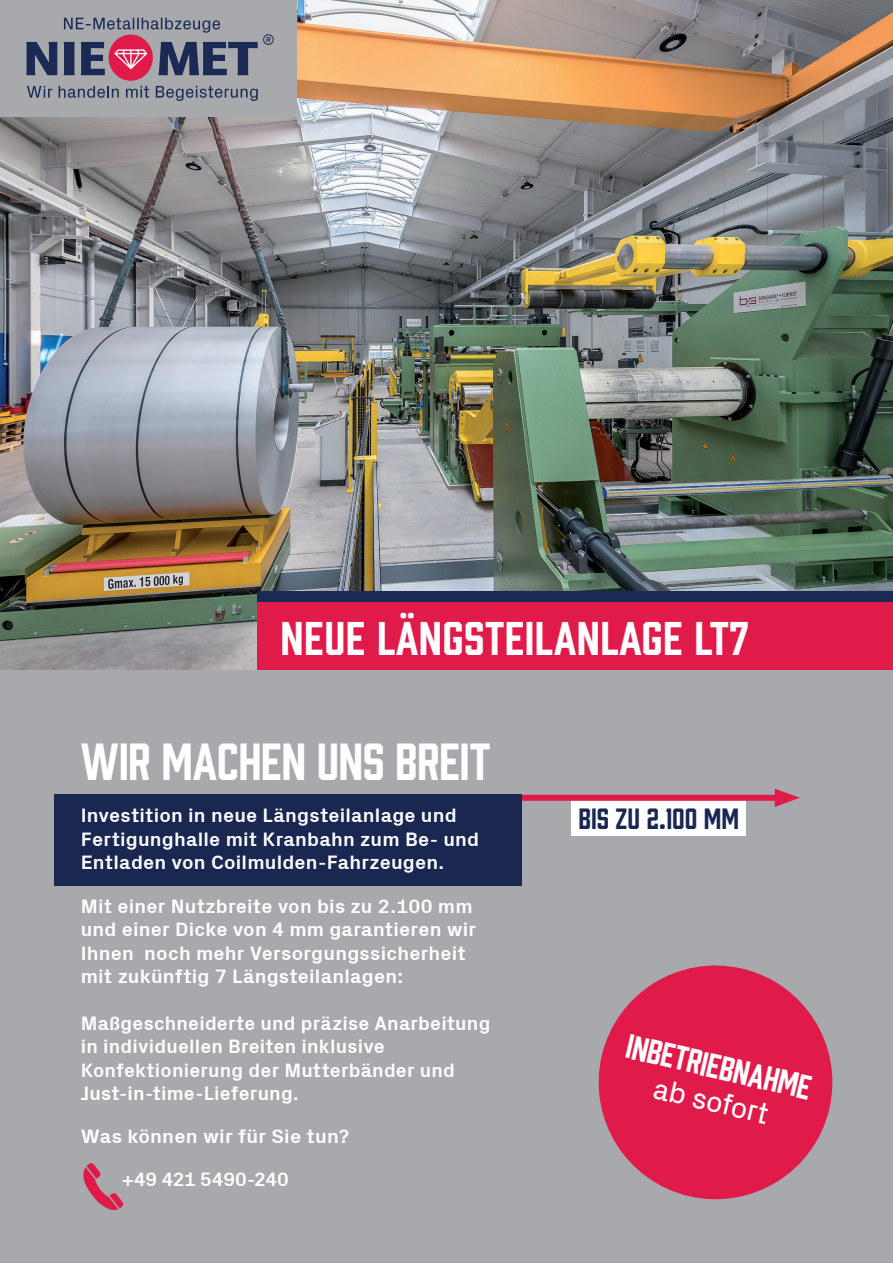
<style>
.page{position:relative;width:893px;height:1263px;background:#a8a9ad}
.page>*{position:absolute;margin:0;border:0;box-sizing:border-box;transform-origin:0 0}
.t1{font:48px "Prohibition";letter-spacing:-.01em;color:#fff}
.t2{font:43.5px "Prohibition";letter-spacing:.01em;color:#fff}
.t3{font:31.5px "Prohibition";color:#fff}
.t4{font:30px "Px Grotesk";color:#fff}
.t5{font:27px "Prohibition";color:#192751}
.t6{font:700 19.5px/23.4px "Px Grotesk";letter-spacing:.01em;color:#fff}
</style>
<div class="page">
<img style="left:0;top:0;width:893px;height:670px">
<div style="left:0;top:0;width:297px;height:117px;background:#a8a9ad"></div>
<div style="left:257px;top:596px;width:636px;height:74px;background:#e01a49"></div>
<div style="left:257px;top:591px;width:636px;height:11px;background:#1b2a55"></div>
<svg style="left:83px;top:1163px;width:40px;height:47px"></svg>
<div style="left:571px;top:800px;width:175px;height:36px;background:#fff"></div>
<div style="left:249px;top:795px;width:536px;height:6px;background:#e01a49"></div>
<svg style="left:775px;top:789px;width:25px;height:18px"></svg>
<div style="left:54px;top:794px;width:468px;height:92px;background:#192751"></div>
<svg style="left:598px;top:965px;width:235px;height:235px;fill:#e01a49"></svg>
<div style="left:109px;top:35px;width:44px;height:46px;background:#e01a49;border-radius:50%"></div>
<svg style="left:26px;top:42px;width:32px;height:33px"></svg>
<svg style="left:27px;top:86px;width:25px;height:12px"></svg>
<svg style="left:59px;top:86px;width:60px;height:12px"></svg>
<svg style="left:126px;top:86px;width:23px;height:12px"></svg>
<svg style="left:156px;top:86px;width:102px;height:15px"></svg>
<svg style="left:64px;top:18px;width:210px;height:57px"></svg>
<h2 class="t2" style="left:281px;top:609px;width:469px">NEUE LÄNGSTEILANLAGE LT7</h2>
<h1 class="t1" style="left:81px;top:729px;width:411px">WIR MACHEN UNS BREIT</h1>
<p class="t6" style="left:81px;top:803px;width:400px">Investition in neue Längsteilanlage und<br>Fertigunghalle mit Kranbahn zum Be- und<br>Entladen von Coilmulden-Fahrzeugen.</p>
<p class="t6" style="left:81px;top:894px;width:397px">Mit einer Nutzbreite von bis zu 2.100 mm und einer Dicke von 4 mm garantieren wir Ihnen noch mehr Versorgungssicherheit mit zukünftig 7 Längsteilanlagen:</p>
<p class="t6" style="left:81px;top:1011px;width:411px">Maßgeschneiderte und präzise Anarbeitung in individuellen Breiten inklusive Konfektionierung der Mutterbänder und Just-in-time-Lieferung.</p>
<p class="t6" style="left:81px;top:1124px;width:270px">Was können wir für Sie tun?</p>
<p class="t6" style="left:122px;top:1167px;width:168px">+49 421 5490-240</p>
<h3 class="t5" style="left:578px;top:800px;width:162px">BIS ZU 2.100 MM</h3>
<h3 class="t3" style="left:632px;top:1024px;width:190px;rotate:13deg">INBETRIEBNAHME</h3>
<h3 class="t4" style="left:658px;top:1071px;width:119px;rotate:13deg">ab sofort</h3>
</div>
